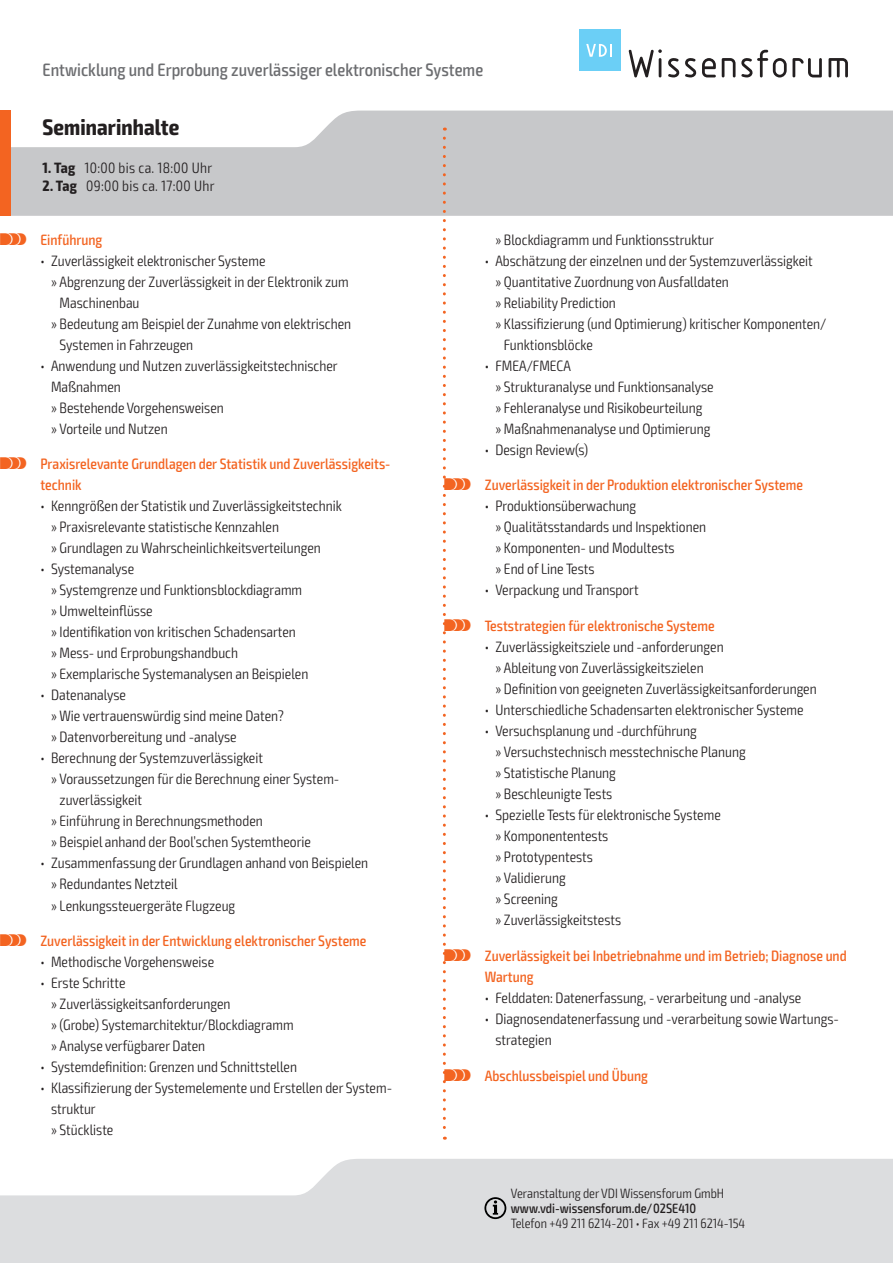
<style>
.page{position:relative;width:893px;height:1263px;background:#fff}
.page>*{position:absolute;margin:0;border:0;box-sizing:border-box;transform-origin:0 0}
.t1{font:700 condensed 22.5px "Exo 2";letter-spacing:.005em;color:#231f20}
.t2{font:500 condensed 18px "Exo 2";color:#6c6d70}
.t3{font:300 condensed 15px/21px "Exo 2";color:#231f20}
.t4{font:500 condensed 15px/21px "Exo 2";color:#f36421}
.t5{font:300 condensed 15px "Exo 2";letter-spacing:.02em;color:#231f20}
.t6{font:300 condensed 13.5px "Exo 2";color:#231f20}
.t7{font:500 condensed 13.5px "Exo 2";color:#231f20}
.s1{font-weight:700}
.s2{font-family:"VDI Iconset S4 A Regular";font-weight:400;font-stretch:normal}
</style>
<div class="page">
<svg style="left:0;top:1159px;width:893px;height:104px;background:#e0e1e3"></svg>
<svg style="left:11px;top:111px;width:882px;height:105px;background:#cdced0"></svg>
<div style="left:0;top:111px;width:11px;height:105px;background:#f36421"></div>
<svg style="left:484px;top:1197px;width:22px;height:22px"></svg>
<svg style="left:629px;top:49px;width:33px;height:28px"></svg>
<svg style="left:668px;top:58px;width:11px;height:19px"></svg>
<svg style="left:685px;top:58px;width:11px;height:19px"></svg>
<svg style="left:702px;top:58px;width:14px;height:19px"></svg>
<svg style="left:722px;top:58px;width:13px;height:19px"></svg>
<svg style="left:741px;top:50px;width:81px;height:27px"></svg>
<svg style="left:828px;top:58px;width:20px;height:19px"></svg>
<div style="left:579px;top:30px;width:41px;height:41px;background:#6bcff6"></div>
<svg style="left:586px;top:44px;width:26px;height:13px"></svg>
<svg style="left:443px;top:138px;width:3px;height:1002px"></svg>
<p class="t2" style="left:43px;top:59px;width:442px">Entwicklung und Erprobung zuverlässiger elektronischer Systeme</p>
<h1 class="t1" style="left:43px;top:113px;width:138px">Seminarinhalte</h1>
<p class="t5" style="left:43px;top:159px;width:171px"><span class="s1">1. Tag</span> 10:00 bis ca. 18:00 Uhr</p>
<p class="t5" style="left:43px;top:177px;width:174px"><span class="s1">2. Tag</span> 09:00 bis ca. 17:00 Uhr</p>
<p class="t4" style="left:0;top:229px;width:104px"><span class="s2">S</span> Einführung</p>
<p class="t3" style="left:40px;top:250px;width:227px">• Zuverlässigkeit elektronischer Systeme</p>
<p class="t3" style="left:51px;top:271px;width:299px">» Abgrenzung der Zuverlässigkeit in der Elektronik zum</p>
<p class="t3" style="left:60px;top:292px;width:81px">Maschinenbau</p>
<p class="t3" style="left:51px;top:313px;width:302px">» Bedeutung am Beispiel der Zunahme von elektrischen</p>
<p class="t3" style="left:60px;top:334px;width:135px">Systemen in Fahrzeugen</p>
<p class="t3" style="left:51px;top:355px;width:288px;text-indent:-11px">• Anwendung und Nutzen zuverlässigkeitstechnischer<br>Maßnahmen<br>» Bestehende Vorgehensweisen<br>» Vorteile und Nutzen</p>
<p class="t4" style="left:40px;top:454px;width:352px;text-indent:-40px"><span class="s2">S</span> Praxisrelevante Grundlagen der Statistik und Zuverlässigkeits&shy;technik</p>
<p class="t3" style="left:51px;top:496px;width:292px;text-indent:-11px">• Kenngrößen der Statistik und Zuverlässigkeitstechnik » Praxisrelevante statistische Kennzahlen<br>» Grundlagen zu Wahrscheinlichkeitsverteilungen</p>
<p class="t3" style="left:51px;top:559px;width:259px;text-indent:-11px">• Systemanalyse<br>» Systemgrenze und Funktionsblockdiagramm » Umwelteinflüsse<br>» Identifikation von kritischen Schadensarten<br>» Mess- und Erprobungshandbuch<br>» Exemplarische Systemanalysen an Beispielen</p>
<p class="t3" style="left:51px;top:685px;width:234px;text-indent:-11px">• Datenanalyse<br>» Wie vertrauenswürdig sind meine Daten? » Datenvorbereitung und -analyse</p>
<p class="t3" style="left:40px;top:748px;width:224px">• Berechnung der Systemzuverlässigkeit</p>
<p class="t3" style="left:51px;top:769px;width:290px">» Voraussetzungen für die Berechnung einer System-</p>
<p class="t3" style="left:60px;top:790px;width:84px">zuverlässigkeit</p>
<p class="t3" style="left:51px;top:811px;width:213px">» Einführung in Berechnungsmethoden</p>
<p class="t3" style="left:51px;top:832px;width:261px">» Beispiel anhand der Bool’schen Systemtheorie</p>
<p class="t3" style="left:51px;top:853px;width:319px;text-indent:-11px">• Zusammenfassung der Grundlagen anhand von Beispielen » Redundantes Netzteil<br>» Lenkungssteuergeräte Flugzeug</p>
<p class="t4" style="left:0;top:931px;width:368px"><span class="s2">S</span> Zuverlässigkeit in der Entwicklung elektronischer Systeme</p>
<p class="t3" style="left:40px;top:952px;width:175px">• Methodische Vorgehensweise</p>
<p class="t3" style="left:51px;top:973px;width:244px;text-indent:-11px">• Erste Schritte<br>» Zuverlässigkeitsanforderungen<br>» (Grobe) Systemarchitektur/Blockdiagramm » Analyse verfügbarer Daten</p>
<p class="t3" style="left:40px;top:1057px;width:258px">• Systemdefinition: Grenzen und Schnittstellen</p>
<p class="t3" style="left:51px;top:1078px;width:343px;text-indent:-11px">• Klassifizierung der Systemelemente und Erstellen der System&shy;struktur<br>» Stückliste</p>
<p class="t3" style="left:495px;top:229px;width:220px">» Blockdiagramm und Funktionsstruktur</p>
<p class="t3" style="left:485px;top:250px;width:330px">• Abschätzung der einzelnen und der Systemzuverlässigkeit</p>
<p class="t3" style="left:495px;top:271px;width:235px">» Quantitative Zuordnung von Ausfalldaten</p>
<p class="t3" style="left:495px;top:292px;width:122px">» Reliability Prediction</p>
<p class="t3" style="left:495px;top:313px;width:332px">» Klassifizierung (und Optimierung) kritischer Komponenten/</p>
<p class="t3" style="left:504px;top:334px;width:91px">Funktionsblöcke</p>
<p class="t3" style="left:495px;top:355px;width:220px;text-indent:-11px">• FMEA/FMECA<br>» Strukturanalyse und Funktionsanalyse » Fehleranalyse und Risikobeurteilung<br>» Maßnahmenanalyse und Optimierung</p>
<p class="t3" style="left:485px;top:439px;width:105px">• Design Review(s)</p>
<p class="t4" style="left:444px;top:475px;width:360px"><span class="s2">S</span> Zuverlässigkeit in der Produktion elektronischer Systeme</p>
<p class="t3" style="left:495px;top:496px;width:212px;text-indent:-11px">• Produktionsüberwachung<br>» Qualitätsstandards und Inspektionen » Komponenten- und Modultests<br>» End of Line Tests</p>
<p class="t3" style="left:485px;top:580px;width:155px">• Verpackung und Transport</p>
<p class="t4" style="left:444px;top:616px;width:272px"><span class="s2">S</span> Teststrategien für elektronische Systeme</p>
<p class="t3" style="left:495px;top:637px;width:323px;text-indent:-11px">• Zuverlässigkeitsziele und -anforderungen<br>» Ableitung von Zuverlässigkeitszielen<br>» Definition von geeigneten Zuverlässigkeitsanforderungen</p>
<p class="t3" style="left:485px;top:700px;width:320px">• Unterschiedliche Schadensarten elektronischer Systeme</p>
<p class="t3" style="left:495px;top:721px;width:252px;text-indent:-11px">• Versuchsplanung und -durchführung<br>» Versuchstechnisch messtechnische Planung » Statistische Planung<br>» Beschleunigte Tests</p>
<p class="t3" style="left:495px;top:805px;width:227px;text-indent:-11px">• Spezielle Tests für elektronische Systeme » Komponententests<br>» Prototypentests<br>» Validierung<br>» Screening<br>» Zuverlässigkeitstests</p>
<p class="t4" style="left:485px;top:946px;width:363px;text-indent:-40px"><span class="s2">S</span> Zuverlässigkeit bei Inbetriebnahme und im Betrieb; Diagnose und<br>Wartung</p>
<p class="t3" style="left:485px;top:988px;width:318px">• Felddaten: Datenerfassung, - verarbeitung und -analyse</p>
<p class="t3" style="left:495px;top:1009px;width:345px;text-indent:-11px">• Diagnosendatenerfassung und -verarbeitung sowie Wartungs&shy;strategien</p>
<p class="t4" style="left:444px;top:1066px;width:205px"><span class="s2">S</span> Abschlussbeispiel und Übung</p>
<p class="t6" style="left:511px;top:1185px;width:215px">Veranstaltung der VDI Wissensforum GmbH</p>
<p class="t7" style="left:511px;top:1200px;width:187px">www.vdi-wissensforum.de/02SE410</p>
<p class="t6" style="left:511px;top:1215px;width:236px">Telefon +49 211 6214-201 • Fax +49 211 6214-154</p>
</div>
